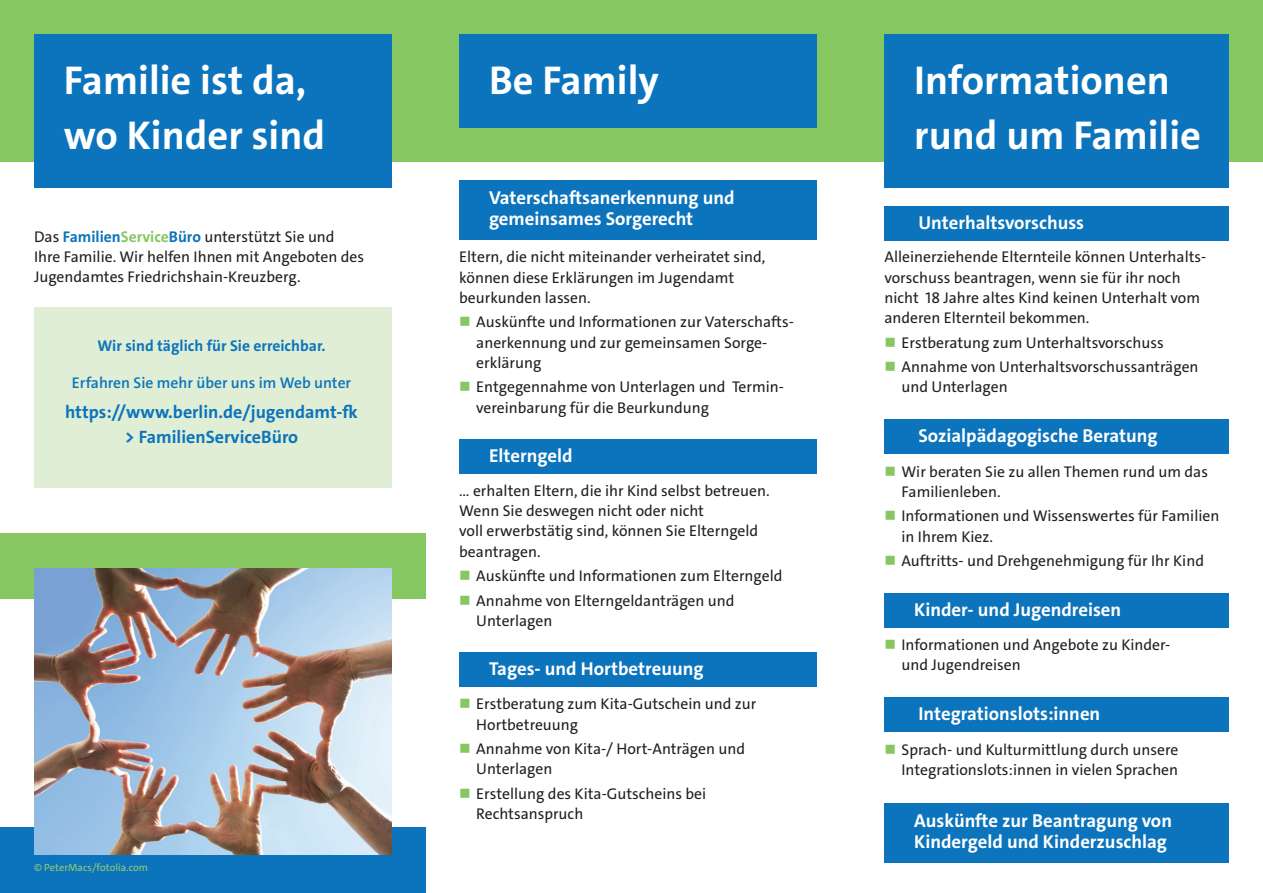
<style>
.page{position:relative;width:1263px;height:893px;background:#fff}
.page>*{position:absolute;margin:0;border:0;box-sizing:border-box;transform-origin:0 0}
.Text_Sans{font:700 40.5px/55.5px "The Sans";color:#fff}
.Text_Sans-2{font:700 18.75px/21px "The Sans";color:#fff}
.Text_Sans-3{font:700 18px/25.5px "The Sans";color:#0c74bc;text-align:center}
.Text_Sans_Tab_Einzug{font:15.6px/20.2px "The Sans";color:#231f20}
.Text_Sans-4{font:15.6px/20.2px "The Sans";color:#231f20}
.Text_Sans-5{font:600 15.6px "The Sans";color:#0c74bc}
.Text_Sans-6{font:700 15.6px "The Sans";color:#0c74bc}
.Text_Sans-7{font:10.5px "The Sans";color:#93cc72}
.s1{font-weight:700;color:#0c74bc}
.s2{font-weight:700;color:#87c762}
.s3{color:#87c762}
</style>
<div class="page">
<div style="left:0;top:0;width:1263px;height:162px;background:#87c762"></div>
<div style="left:0;top:533px;width:425px;height:65px;background:#87c762"></div>
<div style="left:0;top:827px;width:425px;height:66px;background:#0c74bc"></div>
<div style="left:34px;top:34px;width:357px;height:153px;background:#0c74bc"></div>
<div style="left:34px;top:307px;width:357px;height:181px;background:#dfeed5"></div>
<div style="left:459px;top:34px;width:357px;height:94px;background:#0c74bc"></div>
<div style="left:884px;top:803px;width:345px;height:60px;background:#0c74bc"></div>
<div style="left:459px;top:181px;width:357px;height:59px;background:#0c74bc"></div>
<div style="left:459px;top:653px;width:357px;height:34px;background:#0c74bc"></div>
<div style="left:459px;top:440px;width:357px;height:34px;background:#0c74bc"></div>
<div style="left:884px;top:697px;width:345px;height:34px;background:#0c74bc"></div>
<div style="left:884px;top:593px;width:345px;height:34px;background:#0c74bc"></div>
<div style="left:884px;top:420px;width:345px;height:34px;background:#0c74bc"></div>
<div style="left:884px;top:206px;width:345px;height:34px;background:#0c74bc"></div>
<div style="left:884px;top:34px;width:345px;height:153px;background:#0c74bc"></div>
<img style="left:34px;top:569px;width:357px;height:286px">
<p class="Text_Sans" style="left:64px;top:53px;width:263px">Familie ist da, wo Kinder sind</p>
<p class="Text_Sans" style="left:489px;top:53px;width:171px">Be Family</p>
<p class="Text_Sans-4" style="left:34px;top:227px;width:332px">Das <span class="s1">Familien</span><span class="s2">Service</span><span class="s1">Büro</span> unterstützt Sie und<br>Ihre Familie. Wir helfen Ihnen mit Angeboten des<br>Jugendamtes Friedrichshain-Kreuzberg.</p>
<p class="Text_Sans-6" style="left:97px;top:336px;width:230px">Wir sind täglich für Sie erreichbar.</p>
<p class="Text_Sans-5" style="left:72px;top:373px;width:281px">Erfahren Sie mehr über uns im Web unter</p>
<p class="Text_Sans-3" style="left:65px;top:399px;width:294px">https://www.berlin.de/jugendamt-fk &gt; FamilienServiceBüro</p>
<p class="Text_Sans-7" style="left:34px;top:861px;width:116px">© PeterMacs/fotolia.com</p>
<p class="Text_Sans-2" style="left:489px;top:187px;width:247px">Vaterschaftsanerkennung und gemeinsames Sorgerecht</p>
<p class="Text_Sans-4" style="left:459px;top:247px;width:307px">Eltern, die nicht miteinander verheiratet sind, können diese Erklärungen im Jugendamt beurkunden lassen.</p>
<p class="Text_Sans_Tab_Einzug" style="left:476px;top:312px;width:318px;text-indent:-17px"><span class="s3">■</span> Auskünfte und Informationen zur Vaterschafts&shy;anerkennung und zur gemeinsamen Sorge&shy;erklärung</p>
<p class="Text_Sans_Tab_Einzug" style="left:476px;top:377px;width:308px;text-indent:-17px"><span class="s3">■</span> Entgegennahme von Unterlagen und Termin&shy;vereinbarung für die Beurkundung</p>
<p class="Text_Sans-2" style="left:489px;top:445px;width:85px">Elterngeld</p>
<p class="Text_Sans-4" style="left:459px;top:481px;width:312px">… erhalten Eltern, die ihr Kind selbst betreuen.<br>Wenn Sie deswegen nicht oder nicht<br>voll erwerbstätig sind, können Sie Elterngeld beantragen.</p>
<p class="Text_Sans_Tab_Einzug" style="left:459px;top:566px;width:325px"><span class="s3">■</span> Auskünfte und Informationen zum Elterngeld</p>
<p class="Text_Sans_Tab_Einzug" style="left:476px;top:590px;width:260px;text-indent:-17px"><span class="s3">■</span> Annahme von Elterngeldanträgen und<br>Unterlagen</p>
<p class="Text_Sans-2" style="left:489px;top:658px;width:216px">Tages- und Hortbetreuung</p>
<p class="Text_Sans_Tab_Einzug" style="left:476px;top:694px;width:282px;text-indent:-17px"><span class="s3">■</span> Erstberatung zum Kita-Gutschein und zur<br>Hortbetreuung</p>
<p class="Text_Sans_Tab_Einzug" style="left:476px;top:739px;width:270px;text-indent:-17px"><span class="s3">■</span> Annahme von Kita-/ Hort-Anträgen und<br>Unterlagen</p>
<p class="Text_Sans_Tab_Einzug" style="left:476px;top:784px;width:231px;text-indent:-17px"><span class="s3">■</span> Erstellung des Kita-Gutscheins bei<br>Rechtsanspruch</p>
<p class="Text_Sans" style="left:914px;top:53px;width:288px">Informationen rund um Familie</p>
<p class="Text_Sans-2" style="left:918px;top:212px;width:167px">Unterhaltsvorschuss</p>
<p class="Text_Sans-4" style="left:884px;top:247px;width:322px">Alleinerziehende Elternteile können Unterhalts&shy;vorschuss beantragen, wenn sie für ihr noch nicht 18 Jahre altes Kind keinen Unterhalt vom anderen Elternteil bekommen.</p>
<p class="Text_Sans_Tab_Einzug" style="left:884px;top:332px;width:281px"><span class="s3">■</span> Erstberatung zum Unterhaltsvorschuss</p>
<p class="Text_Sans_Tab_Einzug" style="left:901px;top:357px;width:298px;text-indent:-17px"><span class="s3">■</span> Annahme von Unterhaltsvorschussanträgen und Unterlagen</p>
<p class="Text_Sans-2" style="left:918px;top:426px;width:241px">Sozialpädagogische Beratung</p>
<p class="Text_Sans_Tab_Einzug" style="left:901px;top:461px;width:308px;text-indent:-17px"><span class="s3">■</span> Wir beraten Sie zu allen Themen rund um das<br>Familienleben.</p>
<p class="Text_Sans_Tab_Einzug" style="left:901px;top:506px;width:319px;text-indent:-17px"><span class="s3">■</span> Informationen und Wissenswertes für Familien in Ihrem Kiez.</p>
<p class="Text_Sans_Tab_Einzug" style="left:884px;top:551px;width:321px"><span class="s3">■</span> Auftritts- und Drehgenehmigung für Ihr Kind</p>
<p class="Text_Sans-2" style="left:914px;top:599px;width:208px">Kinder- und Jugendreisen</p>
<p class="Text_Sans_Tab_Einzug" style="left:901px;top:635px;width:270px;text-indent:-17px"><span class="s3">■</span> Informationen und Angebote zu Kinder&shy;und Jugendreisen</p>
<p class="Text_Sans-2" style="left:918px;top:703px;width:183px">Integrationslots:innen</p>
<p class="Text_Sans_Tab_Einzug" style="left:884px;top:740px;width:295px;text-align:right"><span class="s3">■</span> Sprach- und Kulturmittlung durch unsere<br>Integrationslots:innen in vielen Sprachen</p>
<p class="Text_Sans-2" style="left:914px;top:810px;width:259px">Auskünfte zur Beantragung von<br>Kindergeld und Kinderzuschlag</p>
</div>
